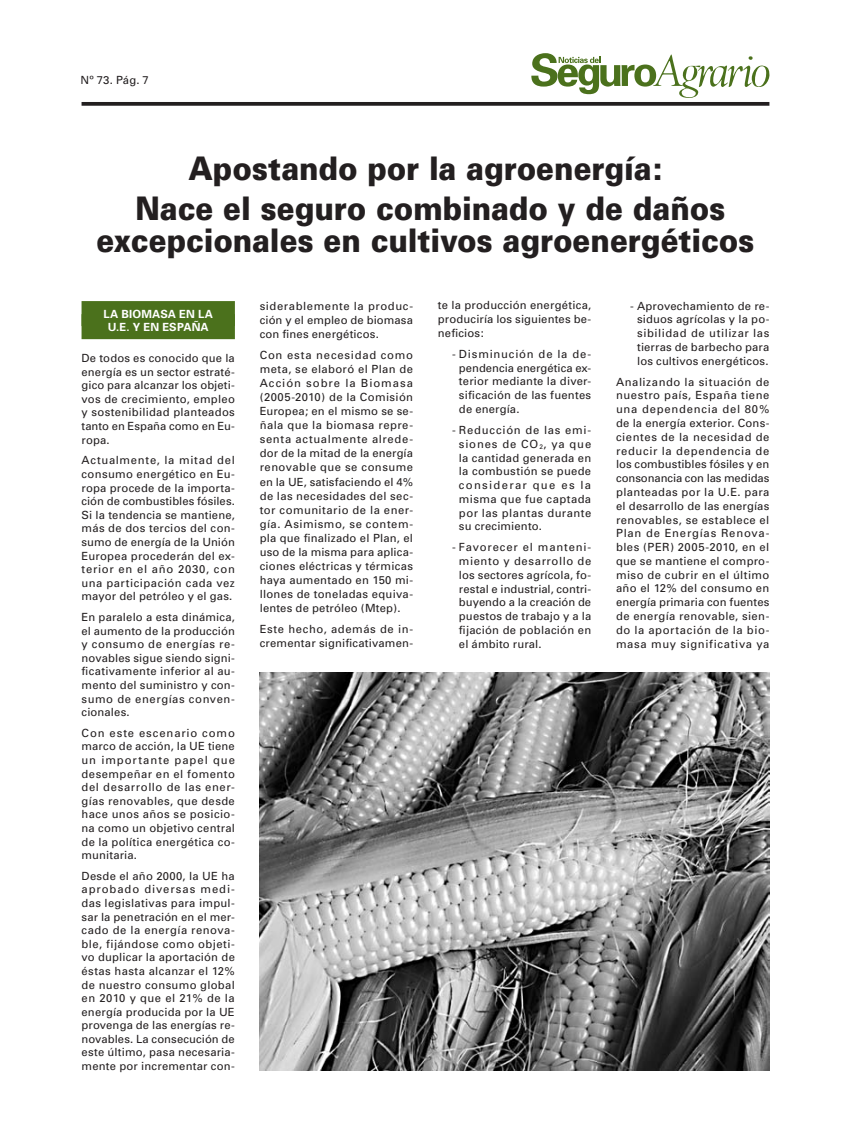
<style>
.page{position:relative;width:851px;height:1134px;background:#fff}
.page>*{position:absolute;margin:0;border:0;box-sizing:border-box;transform-origin:0 0}
.t1{font:900 32.5px/39.6px "Univers";color:#231f20;text-align:center;scale:.9 1}
.t2{font:11.25px/13.6px "Univers";letter-spacing:.02em;color:#231f20;text-align:justify}
.t3{font:700 11.25px/13.6px "Univers";letter-spacing:.015em;color:#fff;text-align:center}
</style>
<div class="page">
<svg style="left:81px;top:102px;width:688px;height:4px;background:#312d2e"></svg>
<svg style="left:531px;top:53px;width:238px;height:45px"></svg>
<div style="left:81px;top:301px;width:154px;height:25px;background:#4b711c"></div>
<div style="left:81px;top:314px;width:154px;height:25px;background:#4b711c"></div>
<img style="left:260px;top:672px;width:509px;height:398px">
<p class="t2" style="left:80px;top:73px;width:70px">Nº 73. Pág. 7</p>
<h1 class="t1" style="left:135px;top:148px;width:657px">Apostando por la agroenergía:<br>Nace el seguro combinado y de daños</h1>
<h1 class="t1" style="left:96px;top:220px;width:732px">excepcionales en cultivos agroenergéticos</h1>
<p class="t3" style="left:104px;top:307px;width:111px">LA BIOMASA EN LA<br>U.E. Y EN ESPAÑA</p>
<p class="t2" style="left:82px;top:351px;width:155px">De todos es conocido que la energía es un sector estraté&shy;gico para alcanzar los objeti&shy;vos de crecimiento, empleo y sostenibilidad planteados tanto en España como en Eu&shy;ropa.</p>
<p class="t2" style="left:82px;top:454px;width:155px">Actualmente, la mitad del consumo energético en Eu&shy;ropa procede de la importa&shy;ción de combustibles fósiles.<br>Si la tendencia se mantiene, más de dos tercios del con&shy;sumo de energía de la Unión Europea procederán del ex&shy;terior en el año 2030, con una participación cada vez mayor del petróleo y el gas.</p>
<p class="t2" style="left:82px;top:610px;width:155px">En paralelo a esta dinámica, el aumento de la producción y consumo de energías re&shy;novables sigue siendo signi&shy;ficativamente inferior al au&shy;mento del suministro y con&shy;sumo de energías conven&shy;cionales.</p>
<p class="t2" style="left:82px;top:726px;width:155px">Con este escenario como marco de acción, la UE tiene un importante papel que desempeñar en el fomento del desarrollo de las ener&shy;gías renovables, que desde hace unos años se posicio&shy;na como un objetivo central de la política energética co&shy;munitaria.</p>
<p class="t2" style="left:82px;top:869px;width:155px">Desde el año 2000, la UE ha aprobado diversas medi&shy;das legislativas para impul&shy;sar la penetración en el mer&shy;cado de la energía renova&shy;ble, fijándose como objeti&shy;vo duplicar la aportación de éstas hasta alcanzar el 12% de nuestro consumo global en 2010 y que el 21% de la energía producida por la UE provenga de las energías re&shy;novables. La consecución de este último, pasa necesaria&shy;mente por incrementar con-</p>
<p class="t2" style="left:260px;top:299px;width:155px;line-height:14.1px">siderablemente la produc&shy;ción y el empleo de biomasa con fines energéticos.</p>
<p class="t2" style="left:260px;top:348px;width:155px;line-height:14.1px">Con esta necesidad como meta, se elaboró el Plan de Acción sobre la Biomasa (2005-2010) de la Comisión Europea; en el mismo se se&shy;ñala que la biomasa repre&shy;senta actualmente alrede&shy;dor de la mitad de la energía renovable que se consume en la UE, satisfaciendo el 4% de las necesidades del sec&shy;tor comunitario de la ener&shy;gía. Asimismo, se contem&shy;pla que finalizado el Plan, el uso de la misma para aplica&shy;ciones eléctricas y térmicas haya aumentado en 150 mi&shy;llones de toneladas equiva&shy;lentes de petróleo (Mtep).</p>
<p class="t2" style="left:260px;top:622px;width:155px;line-height:14.1px">Este hecho, además de in&shy;crementar significativamen-</p>
<p class="t2" style="left:438px;top:299px;width:155px">te la producción energética, produciría los siguientes be&shy;neficios:</p>
<p class="t2" style="left:459px;top:347px;width:134px;text-indent:-7px">- Disminución de la de&shy;pendencia energética ex&shy;terior mediante la diver&shy;sificación de las fuentes de energía.</p>
<p class="t2" style="left:459px;top:423px;width:134px;text-indent:-7px">- Reducción de las emi&shy;siones de CO<sub>2</sub>, ya que la cantidad generada en la combustión se puede considerar que es la misma que fue captada por las plantas durante su crecimiento.</p>
<p class="t2" style="left:459px;top:540px;width:134px;text-indent:-7px">- Favorecer el manteni&shy;miento y desarrollo de los sectores agrícola, fo&shy;restal e industrial, contri&shy;buyendo a la creación de puestos de trabajo y a la fijación de población en el ámbito rural.</p>
<p class="t2" style="left:637px;top:299px;width:134px;text-indent:-7px">- Aprovechamiento de re&shy;siduos agrícolas y la po&shy;sibilidad de utilizar las tierras de barbecho para los cultivos energéticos.</p>
<p class="t2" style="left:616px;top:375px;width:155px">Analizando la situación de nuestro país, España tiene una dependencia del 80% de la energía exterior. Cons&shy;cientes de la necesidad de reducir la dependencia de los combustibles fósiles y en consonancia con las medidas planteadas por la U.E. para el desarrollo de las energías renovables, se establece el Plan de Energías Renova&shy;bles (PER) 2005-2010, en el que se mantiene el compro&shy;miso de cubrir en el último año el 12% del consumo en energía primaria con fuentes de energía renovable, sien&shy;do la aportación de la bio&shy;masa muy significativa ya</p>
</div>
